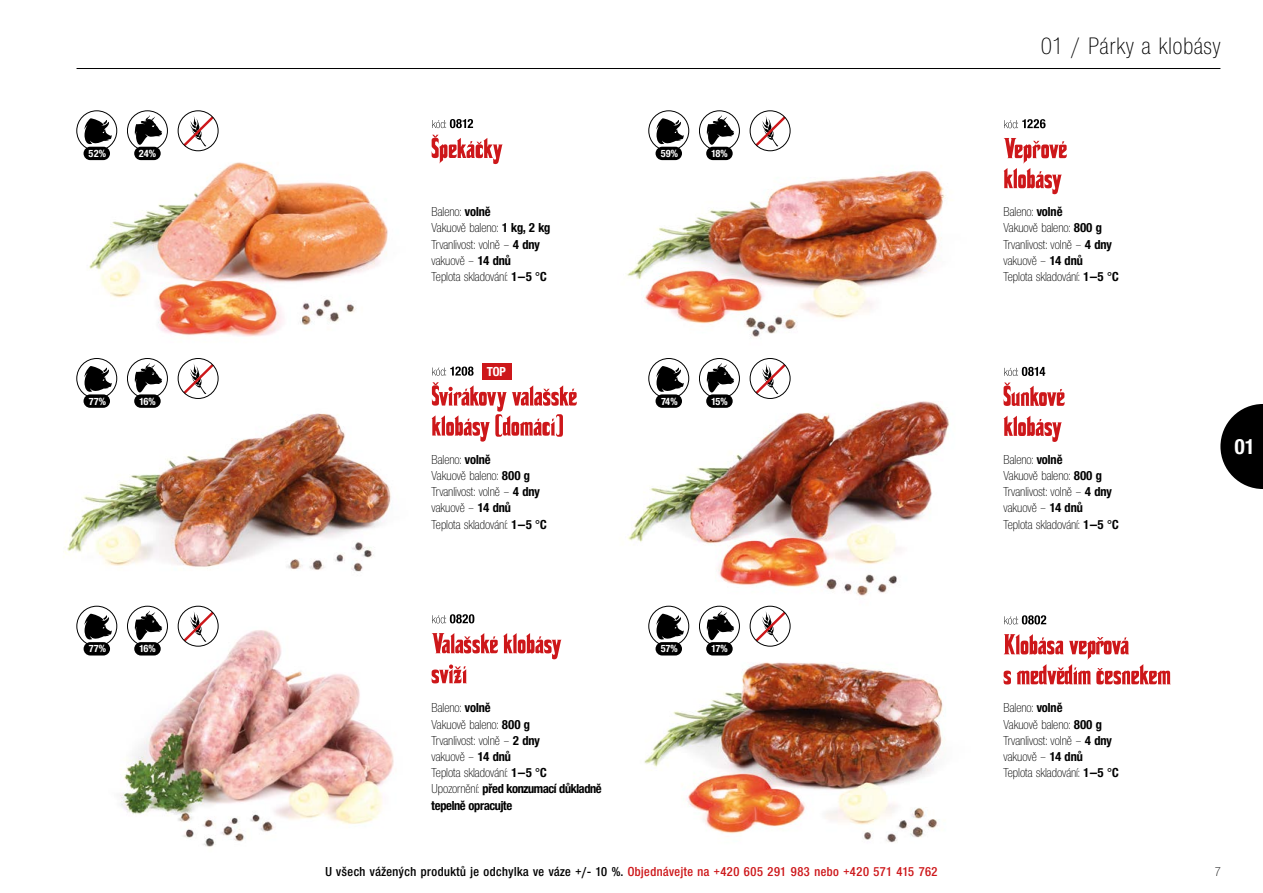
<style>
.page{position:relative;width:1263px;height:893px;background:#fff}
.page>*{position:absolute;margin:0;border:0;box-sizing:border-box;transform-origin:0 0}
.t1{font:24.75px "Nimbus Sans Novus DOT Lig Con";letter-spacing:.04em;color:#000}
.t2{font:22.5px "Nimbus Sans Novus DOT Bol Con";color:#fff}
.t3{font:13.5px/16.2px "Nimbus Sans Novus DOT Lig Con";color:#000}
.t4{font:13.5px "Nimbus Sans Novus DOT Sem Bol Con";letter-spacing:.04em;color:#000}
.t5{font:13.5px/16.2px "Nimbus Sans Novus DOT Bol Con";letter-spacing:-.02em;color:#000}
.t6{font:13.5px "Nimbus Sans Novus DOT Bol Con";color:#fff}
.t7{font:10.8px "Nimbus Sans Novus DOT Bol Con";letter-spacing:-.035em;color:#fff}
.s1{font-family:"Nimbus Sans Novus DOT Bol Con"}
.s2{font-family:"Nimbus Sans Novus DOT Lig Con"}
.s3{color:#cd171a}
</style>
<div class="page">
<img style="left:76px;top:626px;width:391px;height:221px">
<img style="left:78px;top:140px;width:354px;height:222px">
<img style="left:627px;top:131px;width:319px;height:234px">
<img style="left:64px;top:380px;width:368px;height:192px">
<img style="left:628px;top:391px;width:322px;height:218px">
<img style="left:644px;top:628px;width:299px;height:215px">
<svg style="left:432px;top:382px;width:145px;height:60px"></svg>
<svg style="left:432px;top:367px;width:42px;height:9px"></svg>
<hr style="left:77px;top:68px;width:1143px;height:1px;background:#000">
<svg style="left:1220px;top:404px;width:43px;height:85px"></svg>
<div style="left:482px;top:363px;width:29px;height:16px;background:#cd171a"></div>
<svg style="left:432px;top:614px;width:42px;height:9px"></svg>
<svg style="left:432px;top:633px;width:130px;height:50px"></svg>
<svg style="left:1004px;top:367px;width:41px;height:9px"></svg>
<svg style="left:1003px;top:383px;width:61px;height:23px"></svg>
<svg style="left:1003px;top:416px;width:59px;height:26px"></svg>
<svg style="left:432px;top:119px;width:41px;height:9px"></svg>
<svg style="left:432px;top:135px;width:71px;height:29px"></svg>
<svg style="left:1004px;top:119px;width:41px;height:9px"></svg>
<svg style="left:1003px;top:138px;width:64px;height:56px"></svg>
<svg style="left:84px;top:614px;width:28px;height:27px"></svg>
<div style="left:77px;top:606px;width:40px;height:40px;border:1px solid #000;border-radius:50%"></div>
<div style="left:84px;top:642px;width:26px;height:13px;background:#000;border-radius:7px"></div>
<div style="left:127px;top:606px;width:41px;height:40px;border:1px solid #000;border-radius:50%"></div>
<svg style="left:135px;top:611px;width:27px;height:29px"></svg>
<div style="left:134px;top:642px;width:27px;height:13px;background:#000;border-radius:7px"></div>
<svg style="left:656px;top:118px;width:28px;height:28px"></svg>
<div style="left:648px;top:111px;width:41px;height:40px;border:1px solid #000;border-radius:50%"></div>
<div style="left:655px;top:147px;width:27px;height:13px;background:#000;border-radius:7px"></div>
<div style="left:699px;top:111px;width:41px;height:40px;border:1px solid #000;border-radius:50%"></div>
<svg style="left:706px;top:115px;width:28px;height:30px"></svg>
<div style="left:706px;top:147px;width:27px;height:13px;background:#000;border-radius:7px"></div>
<div style="left:127px;top:358px;width:41px;height:41px;border:1px solid #000;border-radius:50%"></div>
<svg style="left:134px;top:363px;width:28px;height:30px"></svg>
<div style="left:134px;top:394px;width:27px;height:14px;background:#000;border-radius:7px"></div>
<svg style="left:84px;top:366px;width:28px;height:28px"></svg>
<div style="left:77px;top:358px;width:40px;height:41px;border:1px solid #000;border-radius:50%"></div>
<div style="left:84px;top:394px;width:26px;height:14px;background:#000;border-radius:7px"></div>
<svg style="left:84px;top:118px;width:28px;height:28px"></svg>
<div style="left:77px;top:111px;width:40px;height:40px;border:1px solid #000;border-radius:50%"></div>
<div style="left:84px;top:147px;width:26px;height:13px;background:#000;border-radius:7px"></div>
<div style="left:127px;top:111px;width:41px;height:40px;border:1px solid #000;border-radius:50%"></div>
<svg style="left:134px;top:115px;width:28px;height:30px"></svg>
<div style="left:134px;top:147px;width:27px;height:13px;background:#000;border-radius:7px"></div>
<svg style="left:656px;top:366px;width:28px;height:28px"></svg>
<div style="left:648px;top:358px;width:41px;height:41px;border:1px solid #000;border-radius:50%"></div>
<div style="left:655px;top:394px;width:27px;height:14px;background:#000;border-radius:7px"></div>
<div style="left:699px;top:358px;width:41px;height:41px;border:1px solid #000;border-radius:50%"></div>
<svg style="left:706px;top:363px;width:28px;height:30px"></svg>
<div style="left:706px;top:394px;width:27px;height:14px;background:#000;border-radius:7px"></div>
<svg style="left:1004px;top:615px;width:42px;height:9px"></svg>
<svg style="left:1004px;top:634px;width:167px;height:50px"></svg>
<svg style="left:656px;top:614px;width:28px;height:27px"></svg>
<div style="left:648px;top:606px;width:41px;height:40px;border:1px solid #000;border-radius:50%"></div>
<div style="left:655px;top:642px;width:27px;height:13px;background:#000;border-radius:7px"></div>
<div style="left:699px;top:606px;width:41px;height:40px;border:1px solid #000;border-radius:50%"></div>
<svg style="left:706px;top:611px;width:28px;height:29px"></svg>
<div style="left:706px;top:642px;width:27px;height:13px;background:#000;border-radius:7px"></div>
<svg style="left:181px;top:114px;width:35px;height:35px"></svg>
<div style="left:178px;top:111px;width:40px;height:40px;border:1px solid #000;border-radius:50%"></div>
<svg style="left:753px;top:114px;width:35px;height:35px"></svg>
<div style="left:750px;top:111px;width:40px;height:40px;border:1px solid #000;border-radius:50%"></div>
<svg style="left:181px;top:361px;width:35px;height:35px"></svg>
<div style="left:178px;top:358px;width:40px;height:41px;border:1px solid #000;border-radius:50%"></div>
<svg style="left:753px;top:361px;width:35px;height:35px"></svg>
<div style="left:750px;top:358px;width:40px;height:41px;border:1px solid #000;border-radius:50%"></div>
<svg style="left:181px;top:609px;width:35px;height:35px"></svg>
<div style="left:178px;top:606px;width:40px;height:40px;border:1px solid #000;border-radius:50%"></div>
<svg style="left:753px;top:609px;width:35px;height:35px"></svg>
<div style="left:750px;top:606px;width:40px;height:40px;border:1px solid #000;border-radius:50%"></div>
<h1 class="t1" style="left:1041px;top:33px;width:181px">01 / Párky a klobásy</h1>
<p class="t7" style="left:89px;top:147px;width:19px">52%</p>
<p class="t7" style="left:139px;top:147px;width:19px">24%</p>
<p class="t7" style="left:661px;top:147px;width:19px">59%</p>
<p class="t7" style="left:711px;top:147px;width:18px">18%</p>
<p class="t3" style="left:432px;top:204px;width:120px">Baleno: <span class="s1">volně<br></span>Vakuově baleno: <span class="s1">1 kg, 2 kg<br></span>Trvanlivost: volně – <span class="s1">4 dny </span>vakuově – <span class="s1">14 dnů<br></span>Teplota skladování: <span class="s1">1–5 °C</span></p>
<p class="t3" style="left:1003px;top:204px;width:117px">Baleno: <span class="s1">volně<br></span>Vakuově baleno: <span class="s1">800 g<br></span>Trvanlivost: volně – <span class="s1">4 dny </span>vakuově – <span class="s1">14 dnů<br></span>Teplota skladování: <span class="s1">1–5 °C</span></p>
<p class="t6" style="left:487px;top:363px;width:20px">TOP</p>
<p class="t7" style="left:89px;top:395px;width:19px">77%</p>
<p class="t7" style="left:139px;top:395px;width:18px">16%</p>
<p class="t7" style="left:661px;top:395px;width:18px">74%</p>
<p class="t7" style="left:711px;top:395px;width:18px">15%</p>
<p class="t3" style="left:432px;top:452px;width:117px">Baleno: <span class="s1">volně<br></span>Vakuově baleno: <span class="s1">800 g<br></span>Trvanlivost: volně – <span class="s1">4 dny </span>vakuově – <span class="s1">14 dnů<br></span>Teplota skladování: <span class="s1">1–5 °C</span></p>
<p class="t3" style="left:1003px;top:452px;width:117px">Baleno: <span class="s1">volně<br></span>Vakuově baleno: <span class="s1">800 g<br></span>Trvanlivost: volně – <span class="s1">4 dny </span>vakuově – <span class="s1">14 dnů<br></span>Teplota skladování: <span class="s1">1–5 °C</span></p>
<h2 class="t2" style="left:1234px;top:434px;width:22px">01</h2>
<p class="t7" style="left:89px;top:643px;width:19px">77%</p>
<p class="t7" style="left:139px;top:643px;width:18px">16%</p>
<p class="t7" style="left:661px;top:643px;width:19px">57%</p>
<p class="t7" style="left:711px;top:643px;width:18px">17%</p>
<p class="t3" style="left:432px;top:700px;width:117px">Baleno: <span class="s1">volně<br></span>Vakuově baleno: <span class="s1">800 g<br></span>Trvanlivost: volně – <span class="s1">2 dny </span>vakuově – <span class="s1">14 dnů<br></span>Teplota skladování: <span class="s1">1–5 °C</span></p>
<p class="t5" style="left:432px;top:781px;width:172px"><span class="s2">Upozornění:</span> před konzumací důkladně tepelně opracujte</p>
<p class="t3" style="left:1003px;top:700px;width:117px">Baleno: <span class="s1">volně<br></span>Vakuově baleno: <span class="s1">800 g<br></span>Trvanlivost: volně – <span class="s1">4 dny </span>vakuově – <span class="s1">14 dnů<br></span>Teplota skladování: <span class="s1">1–5 °C</span></p>
<p class="t4" style="left:325px;top:864px;width:614px">U všech vážených produktů je odchylka ve váze +/- 10 %. <span class="s3">Objednávejte na +420 605 291 983 nebo +420 571 415 762</span></p>
<p class="t3" style="left:1215px;top:864px;width:7px">7</p>
</div>
